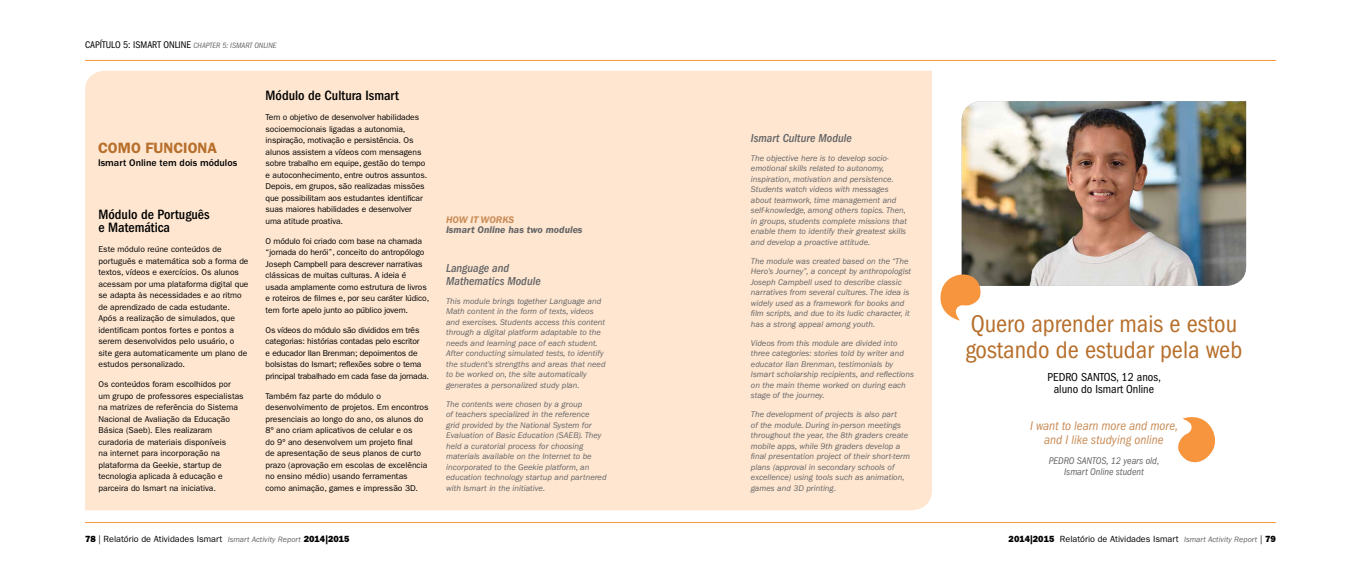
<style>
.page{position:relative;width:1361px;height:567px;background:#fff}
.page>*{position:absolute;margin:0;border:0;box-sizing:border-box;transform-origin:0 0}
.t1{font:condensed 25px/26px "ITC Franklin Gothic Std";color:#b76f2c}
.t2{font:600 15px "ITC Franklin Gothic Std";color:#b76f2c}
.t3{font:500 condensed 14px/13px "ITC Franklin Gothic Std";color:#000}
.t4{font:italic condensed 13px/14px "ITC Franklin Gothic Std";color:#c98c57;text-align:center}
.t5{font:italic 500 condensed 12px/13px "ITC Franklin Gothic Std";color:#636466}
.t6{font:condensed 12px/12px "ITC Franklin Gothic Std";color:#000;text-align:center}
.t7{font:condensed 10px "ITC Franklin Gothic Std";color:#000}
.t8{font:italic condensed 10px/11px "ITC Franklin Gothic Std";color:#636466;text-align:center}
.t9{font:500 10px "ITC Franklin Gothic Std";color:#000}
.t10{font:italic 600 10px "ITC Franklin Gothic Std";color:#636466}
.t11{font:italic 600 10px "ITC Franklin Gothic Std";color:#c98c57}
.t12{font:9px "ITC Franklin Gothic Std";color:#000}
.t13{font:italic 8.5px/10.5px "ITC Franklin Gothic Std";color:#636466}
.t14{font:8.5px/11.5px "ITC Franklin Gothic Std";color:#000}
.t15{font:8.5px/11.5px "ITC Franklin Gothic Std";letter-spacing:-.02em;color:#000}
.s1{font-style:italic;font-size:8px;color:#636466}
.s2{font-family:"ITC Franklin Gothic Std Hvy"}
</style>
<div class="page">
<hr style="left:85px;top:60px;width:1191px;height:1px;background:#f7943e">
<hr style="left:85px;top:522px;width:1191px;height:1px;background:#f7943e">
<svg style="left:1178px;top:417px;width:38px;height:46px"></svg>
<img style="left:961px;top:101px;width:285px;height:185px">
<svg style="left:940px;top:272px;width:41px;height:49px"></svg>
<div style="left:85px;top:71px;width:847px;height:439px;background:#fee6d0"></div>
<p class="t7" style="left:85px;top:40px;width:193px">CAPÍTULO 5: ISMART ONLINE <span class="s1">CHAPTER 5: ISMART ONLINE</span></p>
<h2 class="t2" style="left:98px;top:139px;width:121px">COMO FUNCIONA</h2>
<p class="t9" style="left:98px;top:157px;width:141px">Ismart Online tem dois módulos</p>
<h3 class="t3" style="left:99px;top:208px;width:113px">Módulo de Português e Matemática</h3>
<p class="t14" style="left:99px;top:244px;width:152px">Este módulo reúne conteúdos de português e matemática sob a forma de textos, vídeos e exercícios. Os alunos acessam por uma plataforma digital que se adapta às necessidades e ao ritmo de aprendizado de cada estudante.<br>Após a realização de simulados, que identificam pontos fortes e pontos a serem desenvolvidos pelo usuário, o site gera automaticamente um plano de estudos personalizado.</p>
<p class="t14" style="left:99px;top:379px;width:147px">Os conteúdos foram escolhidos por um grupo de professores especialistas na matrizes de referência do Sistema Nacional de Avaliação da Educação Básica (Saeb). Eles realizaram curadoria de materiais disponíveis<br>na internet para incorporação na plataforma da Geekie, startup de tecnologia aplicada à educação e parceira do Ismart na iniciativa.</p>
<h3 class="t3" style="left:266px;top:89px;width:135px">Módulo de Cultura Ismart</h3>
<p class="t14" style="left:266px;top:111px;width:163px">Tem o objetivo de desenvolver habilidades socioemocionais ligadas a autonomia, inspiração, motivação e persistência. Os alunos assistem a vídeos com mensagens sobre trabalho em equipe, gestão do tempo e autoconhecimento, entre outros assuntos.<br>Depois, em grupos, são realizadas missões que possibilitam aos estudantes identificar suas maiores habilidades e desenvolver uma atitude proativa.</p>
<p class="t14" style="left:266px;top:235px;width:165px">O módulo foi criado com base na chamada “jornada do herói”, conceito do antropólogo Joseph Campbell para descrever narrativas clássicas de muitas culturas. A ideia é usada amplamente como estrutura de livros e roteiros de filmes e, por seu caráter lúdico, tem forte apelo junto ao público jovem.</p>
<p class="t15" style="left:266px;top:324px;width:165px">Os vídeos do módulo são divididos em três categorias: histórias contadas pelo escritor<br>e educador Ilan Brenman; depoimentos de bolsistas do Ismart; reflexões sobre o tema principal trabalhado em cada fase da jornada.</p>
<p class="t14" style="left:266px;top:390px;width:164px">Também faz parte do módulo o desenvolvimento de projetos. Em encontros presenciais ao longo do ano, os alunos do 8º ano criam aplicativos de celular e os<br>do 9º ano desenvolvem um projeto final<br>de apresentação de seus planos de curto prazo (aprovação em escolas de excelência no ensino médio) usando ferramentas como animação, games e impressão 3D.</p>
<p class="t11" style="left:446px;top:215px;width:70px">HOW IT WORKS</p>
<p class="t10" style="left:446px;top:225px;width:138px">Ismart Online has two modules</p>
<h3 class="t5" style="left:446px;top:261px;width:96px">Language and<br>Mathematics Module</h3>
<p class="t13" style="left:446px;top:296px;width:161px">This module brings together Language and Math content in the form of texts, videos and exercises. Students access this content through a digital platform adaptable to the needs and learning pace of each student.<br>After conducting simulated tests, to identify the student’s strengths and areas that need to be worked on, the site automatically generates a personalized study plan.</p>
<p class="t13" style="left:446px;top:399px;width:162px">The contents were chosen by a group<br>of teachers specialized in the reference<br>grid provided by the National System for Evaluation of Basic Education (SAEB). They held a curatorial process for choosing materials available on the Internet to be incorporated to the Geekie platform, an education technology startup and partnered with Ismart in the initiative.</p>
<h3 class="t5" style="left:751px;top:131px;width:102px">Ismart Culture Module</h3>
<p class="t13" style="left:751px;top:153px;width:158px">The objective here is to develop socio&shy;emotional skills related to autonomy, inspiration, motivation and persistence.<br>Students watch videos with messages about teamwork, time management and self-knowledge, among others topics. Then, in groups, students complete missions that enable them to identify their greatest skills and develop a proactive attitude.</p>
<p class="t13" style="left:751px;top:256px;width:162px">The module was created based on the “The Hero’s Journey”, a concept by anthropologist Joseph Campbell used to describe classic narratives from several cultures. The idea is widely used as a framework for books and film scripts, and due to its ludic character, it has a strong appeal among youth.</p>
<p class="t13" style="left:751px;top:338px;width:165px">Videos from this module are divided into three categories: stories told by writer and educator Ilan Brenman, testimonials by Ismart scholarship recipients, and reflections on the main theme worked on during each stage of the journey.</p>
<p class="t13" style="left:751px;top:409px;width:161px">The development of projects is also part<br>of the module. During in-person meetings throughout the year, the 8th graders create mobile apps, while 9th graders develop a final presentation project of their short-term plans (approval in secondary schools of excellence) using tools such as animation, games and 3D printing.</p>
<h1 class="t1" style="left:965px;top:311px;width:278px">Quero aprender mais e estou gostando de estudar pela web</h1>
<h3 class="t6" style="left:1047px;top:371px;width:115px">PEDRO SANTOS, 12 anos, aluno do Ismart Online</h3>
<h3 class="t4" style="left:1030px;top:419px;width:149px">I want to learn more and more, and I like studying online</h3>
<p class="t8" style="left:1049px;top:455px;width:112px">PEDRO SANTOS, 12 years old,<br>Ismart Online student</p>
<p class="t12" style="left:85px;top:533px;width:266px"><span class="s2">78</span> | Relatório de Atividades Ismart <span class="s1">Ismart Activity Report</span> <span class="s2">2014|2015</span></p>
<p class="t12" style="left:1008px;top:533px;width:269px"><span class="s2">2014|2015</span> Relatório de Atividades Ismart <span class="s1">Ismart Activity Report</span> | <span class="s2">79</span></p>
</div>
